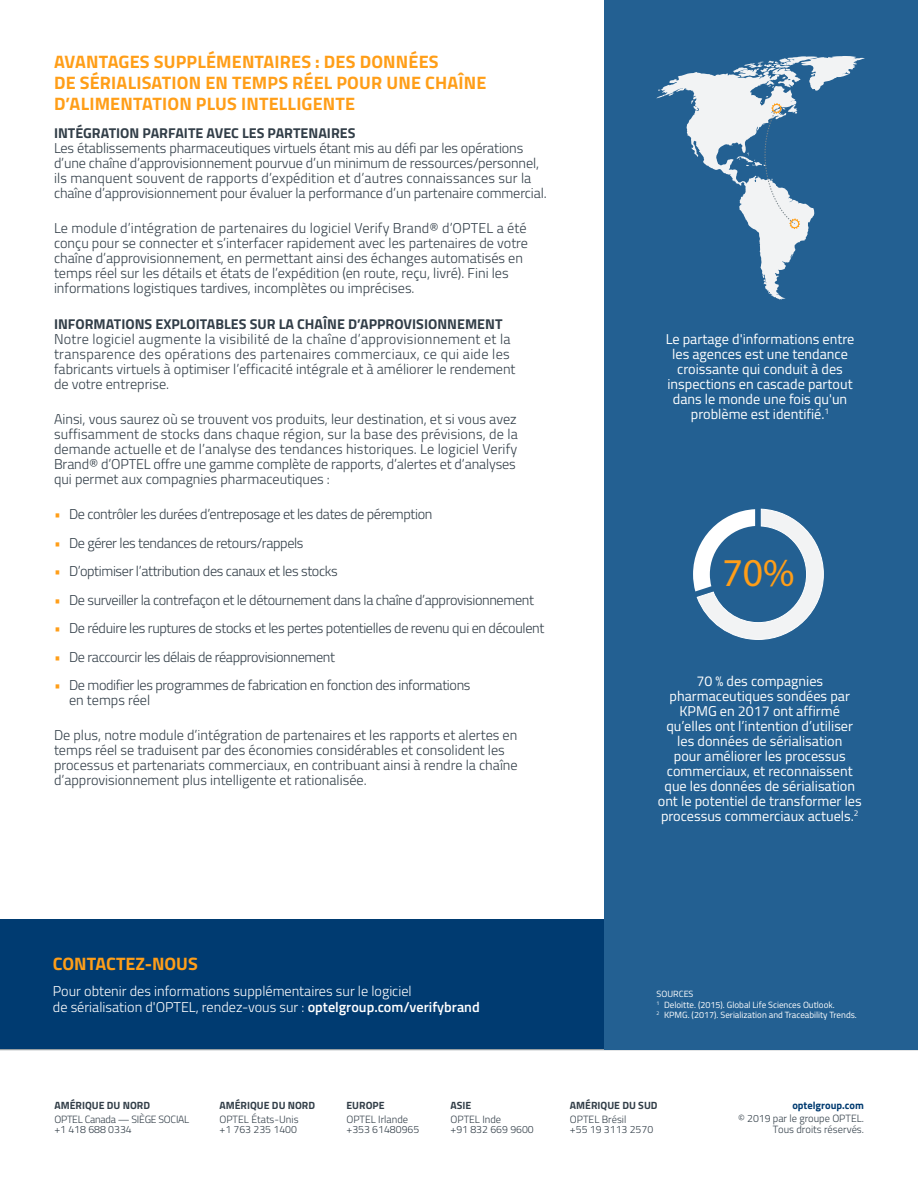
<style>
.page{position:relative;width:918px;height:1188px;background:#fff}
.page>*{position:absolute;margin:0;border:0;box-sizing:border-box;transform-origin:0 0}
.t1{font:39.6px "Myriad Pro";color:#ff9e18}
.t2{font:700 18px/21px "Titillium";letter-spacing:.01em;color:#ff9e18}
.t3{font:300 14.25px/15px "Titillium";color:#323e48}
.t4{font:14.25px/15px "Titillium";color:#fff;text-align:center}
.t5{font:300 14.25px/15px "Titillium";letter-spacing:-.025em;color:#323e48}
.t6{font:300 14.25px/15px "Titillium";letter-spacing:.02em;color:#323e48}
.t7{font:300 14.25px/16.5px "Titillium";color:#fff}
.t8{font:700 14.25px "Titillium";color:#323e48}
.t9{font:300 10.5px/10.5px "Titillium";color:#323e48}
.t10{font:700 10.5px "Titillium";color:#323e48}
.t11{font:300 10.5px/10.5px "Titillium";letter-spacing:-.025em;color:#323e48}
.t12{font:700 10.5px "Titillium";color:#003b71}
.t13{font:9px/10.5px "Titillium";color:#fff}
.s1{color:#ff9e18}
.s2{font-weight:600}
</style>
<div class="page">
<hr style="left:0;top:1049px;width:918px;height:1px;background:#7b868c">
<div style="left:0;top:919px;width:610px;height:130px;background:#003b71"></div>
<div style="left:604px;top:0;width:314px;height:1049px;background:#236092"></div>
<svg style="left:657px;top:56px;width:208px;height:244px"></svg>
<svg style="left:693px;top:508px;width:131px;height:132px"></svg>
<p class="t2" style="left:54px;top:50px;width:434px">AVANTAGES SUPPLÉMENTAIRES : DES DONNÉES<br>DE SÉRIALISATION EN TEMPS RÉEL POUR UNE CHAÎNE<br>D’ALIMENTATION PLUS INTELLIGENTE</p>
<p class="t8" style="left:54px;top:122px;width:303px">INTÉGRATION PARFAITE AVEC LES PARTENAIRES</p>
<p class="t3" style="left:54px;top:140px;width:494px">Les établissements pharmaceutiques virtuels étant mis au défi par les opérations d’une chaîne d’approvisionnement pourvue d’un minimum de ressources/personnel, ils manquent souvent de rapports d’expédition et d’autres connaissances sur la chaîne d’approvisionnement pour évaluer la performance d’un partenaire commercial.</p>
<p class="t3" style="left:54px;top:220px;width:476px">Le module d’intégration de partenaires du logiciel Verify Brand® d’OPTEL a été conçu pour se connecter et s’interfacer rapidement avec les partenaires de votre chaîne d’approvisionnement, en permettant ainsi des échanges automatisés en temps réel sur les détails et états de l’expédition (en route, reçu, livré). Fini les informations logistiques tardives, incomplètes ou imprécises.</p>
<p class="t8" style="left:54px;top:313px;width:450px">INFORMATIONS EXPLOITABLES SUR LA CHAÎNE D’APPROVISIONNEMENT</p>
<p class="t6" style="left:54px;top:330px;width:463px">Notre logiciel augmente la visibilité de la chaîne d’approvisionnement et la transparence des opérations des partenaires commerciaux, ce qui aide les fabricants virtuels à optimiser l’efficacité intégrale et à améliorer le rendement de votre entreprise.</p>
<p class="t3" style="left:54px;top:411px;width:465px">Ainsi, vous saurez où se trouvent vos produits, leur destination, et si vous avez suffisamment de stocks dans chaque région, sur la base des prévisions, de la demande actuelle et de l’analyse des tendances historiques. Le logiciel Verify Brand® d’OPTEL offre une gamme complète de rapports, d’alertes et d’analyses qui permet aux compagnies pharmaceutiques :</p>
<p class="t5" style="left:54px;top:506px;width:380px"><span class="s1">•</span> De contrôler les durées d’entreposage et les dates de péremption</p>
<p class="t5" style="left:54px;top:534px;width:251px"><span class="s1">•</span> De gérer les tendances de retours/rappels</p>
<p class="t5" style="left:54px;top:563px;width:285px"><span class="s1">•</span> D’optimiser l’attribution des canaux et les stocks</p>
<p class="t5" style="left:54px;top:591px;width:481px"><span class="s1">•</span> De surveiller la contrefaçon et le détournement dans la chaîne d’approvisionnement</p>
<p class="t5" style="left:54px;top:620px;width:492px"><span class="s1">•</span> De réduire les ruptures de stocks et les pertes potentielles de revenu qui en découlent</p>
<p class="t5" style="left:54px;top:648px;width:283px"><span class="s1">•</span> De raccourcir les délais de réapprovisionnement</p>
<p class="t5" style="left:69px;top:677px;width:403px;text-indent:-15px"><span class="s1">•</span> De modifier les programmes de fabrication en fonction des informations en temps réel</p>
<p class="t3" style="left:54px;top:727px;width:465px">De plus, notre module d’intégration de partenaires et les rapports et alertes en temps réel se traduisent par des économies considérables et consolident les processus et partenariats commerciaux, en contribuant ainsi à rendre la chaîne d’approvisionnement plus intelligente et rationalisée.</p>
<p class="t4" style="left:666px;top:331px;width:190px">Le partage d'informations entre les agences est une tendance croissante qui conduit à des inspections en cascade partout dans le monde une fois qu'un problème est identifié.<sup>1</sup></p>
<h1 class="t1" style="left:722px;top:548px;width:74px">70%</h1>
<p class="t4" style="left:658px;top:673px;width:205px">70 % des compagnies pharmaceutiques sondées par<br>KPMG en 2017 ont affirmé qu’elles ont l’intention d’utiliser les données de sérialisation<br>pour améliorer les processus commerciaux, et reconnaissent que les données de sérialisation ont le potentiel de transformer les processus commerciaux actuels.<sup>2</sup></p>
<p class="t2" style="left:53px;top:953px;width:146px">CONTACTEZ-NOUS</p>
<p class="t7" style="left:53px;top:982px;width:428px">Pour obtenir des informations supplémentaires sur le logiciel<br>de sérialisation d'OPTEL, rendez-vous sur : <span class="s2">optelgroup.com/verifybrand</span></p>
<p class="t13" style="left:657px;top:988px;width:202px">SOURCES<br><sup>1</sup> Deloitte. (2015). Global Life Sciences Outlook.<br><sup>2</sup> KPMG. (2017). Serialization and Traceability Trends.</p>
<p class="t10" style="left:54px;top:1098px;width:97px">AMÉRIQUE DU NORD</p>
<p class="t11" style="left:54px;top:1113px;width:136px">OPTEL Canada — SIÈGE SOCIAL +1 418 688 0334</p>
<p class="t10" style="left:219px;top:1098px;width:97px">AMÉRIQUE DU NORD</p>
<p class="t9" style="left:219px;top:1113px;width:81px">OPTEL États-Unis +1 763 235 1400</p>
<p class="t10" style="left:346px;top:1098px;width:40px">EUROPE</p>
<p class="t9" style="left:346px;top:1113px;width:74px">OPTEL Irlande +353 61480965</p>
<p class="t10" style="left:451px;top:1098px;width:22px">ASIE</p>
<p class="t9" style="left:451px;top:1113px;width:85px">OPTEL Inde<br>+91 832 669 9600</p>
<p class="t10" style="left:570px;top:1098px;width:89px">AMÉRIQUE DU SUD</p>
<p class="t9" style="left:570px;top:1113px;width:85px">OPTEL Brésil<br>+55 19 3113 2570</p>
<p class="t12" style="left:792px;top:1098px;width:73px">optelgroup.com</p>
<p class="t9" style="left:738px;top:1113px;width:127px;text-align:right">© 2019 par le groupe OPTEL.<br>Tous droits réservés.</p>
</div>
